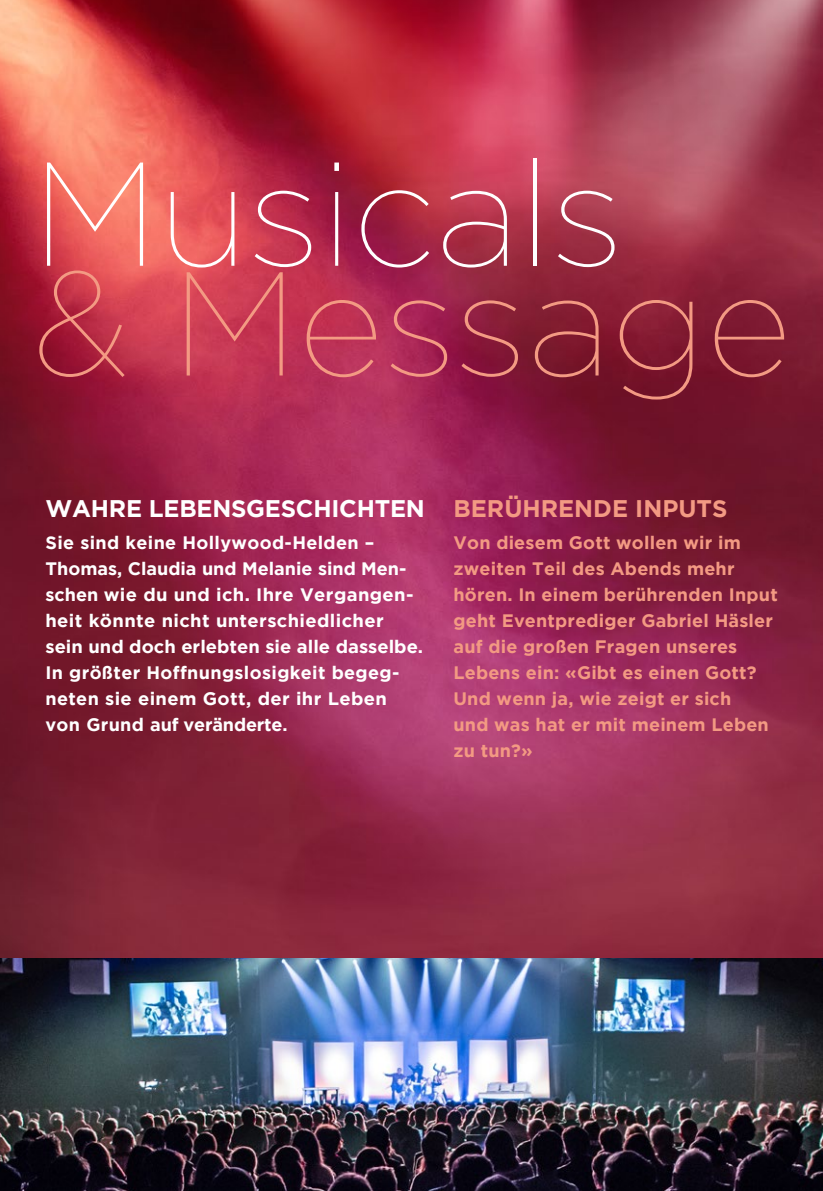
<style>
.page{position:relative;width:823px;height:1191px;background:#fff}
.page>*{position:absolute;margin:0;border:0;box-sizing:border-box;transform-origin:0 0}
.t1{font:100 147.4px "Gotham";color:#fff}
.t2{font:100 147.4px "Gotham";color:#f39a83}
.t3{font:700 24px "Gotham";letter-spacing:-.01em;color:#fff}
.t4{font:700 24px "Gotham";color:#f39a83}
.t5{font:700 18px/26px "Gotham";letter-spacing:.02em;color:#fff}
.t6{font:700 18px/26px "Gotham";letter-spacing:.01em;color:#f39a83}
</style>
<div class="page">
<img style="left:822px;top:0;width:1px;height:958px">
<img style="left:0;top:0;width:822px;height:958px">
<img style="left:0;top:958px;width:822px;height:233px">
<h1 class="t1" style="left:32px;top:123px;width:593px">Musicals</h1>
<h1 class="t2" style="left:32px;top:233px;width:761px">&amp; Message</h1>
<h2 class="t3" style="left:45px;top:494px;width:380px">WAHRE LEBENSGESCHICHTEN</h2>
<p class="t5" style="left:45px;top:529px;width:379px">Sie sind keine Hollywood-Helden – Thomas, Claudia und Melanie sind Men&shy;schen wie du und ich. Ihre Vergangen&shy;heit könnte nicht unterschiedlicher sein und doch erlebten sie alle dasselbe.<br>In größter Hoffnungslosigkeit begeg-- neten sie einem Gott, der ihr Leben von Grund auf veränderte.</p>
<h2 class="t4" style="left:453px;top:494px;width:275px">BERÜHRENDE INPUTS</h2>
<p class="t6" style="left:453px;top:529px;width:325px">Von diesem Gott wollen wir im zweiten Teil des Abends mehr hören. In einem berührenden Input geht Eventprediger Gabriel Häsler auf die großen Fragen unseres<br>Lebens ein: «Gibt es einen Gott?<br>Und wenn ja, wie zeigt er sich<br>und was hat er mit meinem Leben zu tun?»</p>
</div>
